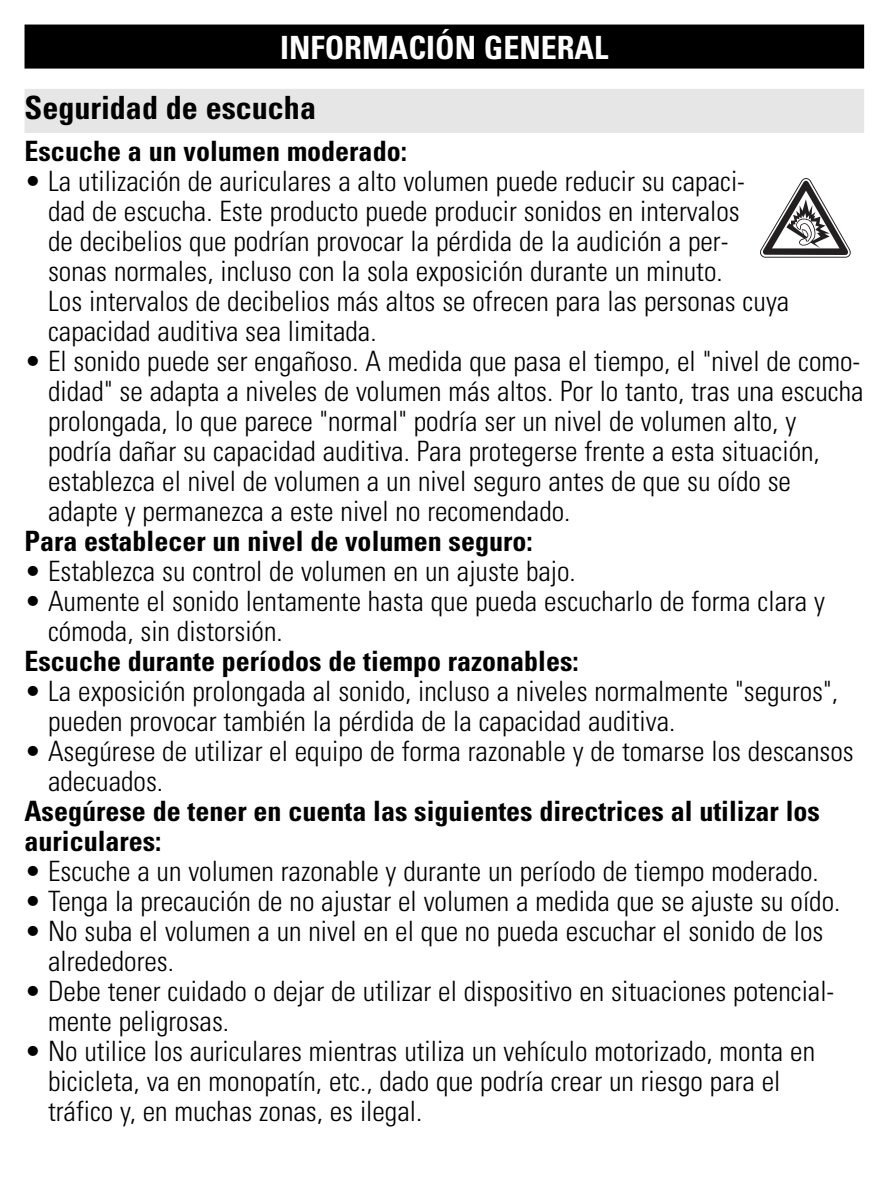
<style>
.page{position:relative;width:883px;height:1189px;background:#fff}
.page>*{position:absolute;margin:0;border:0;box-sizing:border-box;transform-origin:0 0}
.t1{font:700 condensed 32px "Univers";color:#fff}
.t2{font:700 condensed 32px "Univers";color:#000}
.t3{font:300 condensed 28px/30px "Univers";color:#000}
.t4{font:700 condensed 28px/30px "Univers";color:#000}
</style>
<div class="page">
<svg style="left:24px;top:24px;width:841px;height:234px"></svg>
<p class="t1" style="left:280px;top:35px;width:329px">INFORMACIÓN GENERAL</p>
<p class="t2" style="left:24px;top:96px;width:293px">Seguridad de escucha</p>
<p class="t4" style="left:24px;top:138px;width:383px">Escuche a un volumen moderado:</p>
<p class="t3" style="left:48px;top:168px;width:742px;text-indent:-24px">• La utilización de auriculares a alto volumen puede reducir su capaci&shy;dad de escucha. Este producto puede producir sonidos en intervalos<br>de decibelios que podrían provocar la pérdida de la audición a per&shy;sonas normales, incluso con la sola exposición durante un minuto.<br>Los intervalos de decibelios más altos se ofrecen para las personas cuya capacidad auditiva sea limitada.</p>
<p class="t3" style="left:48px;top:348px;width:816px;text-indent:-24px">• El sonido puede ser engañoso. A medida que pasa el tiempo, el "nivel de como&shy;didad" se adapta a niveles de volumen más altos. Por lo tanto, tras una escucha prolongada, lo que parece "normal" podría ser un nivel de volumen alto, y podría dañar su capacidad auditiva. Para protegerse frente a esta situación, establezca el nivel de volumen a un nivel seguro antes de que su oído se adapte y permanezca a este nivel no recomendado.</p>
<p class="t4" style="left:24px;top:528px;width:509px">Para establecer un nivel de volumen seguro:</p>
<p class="t3" style="left:24px;top:558px;width:552px">• Establezca su control de volumen en un ajuste bajo.</p>
<p class="t3" style="left:48px;top:588px;width:778px;text-indent:-24px">• Aumente el sonido lentamente hasta que pueda escucharlo de forma clara y cómoda, sin distorsión.</p>
<p class="t4" style="left:24px;top:648px;width:555px">Escuche durante períodos de tiempo razonables:</p>
<p class="t3" style="left:48px;top:678px;width:791px;text-indent:-24px">• La exposición prolongada al sonido, incluso a niveles normalmente "seguros", pueden provocar también la pérdida de la capacidad auditiva.</p>
<p class="t3" style="left:48px;top:738px;width:806px;text-indent:-24px">• Asegúrese de utilizar el equipo de forma razonable y de tomarse los descansos adecuados.</p>
<p class="t4" style="left:24px;top:798px;width:796px">Asegúrese de tener en cuenta las siguientes directrices al utilizar los auriculares:</p>
<p class="t3" style="left:24px;top:858px;width:795px">• Escuche a un volumen razonable y durante un período de tiempo moderado.</p>
<p class="t3" style="left:24px;top:888px;width:816px">• Tenga la precaución de no ajustar el volumen a medida que se ajuste su oído.</p>
<p class="t3" style="left:48px;top:918px;width:776px;text-indent:-24px">• No suba el volumen a un nivel en el que no pueda escuchar el sonido de los alrededores.</p>
<p class="t3" style="left:48px;top:978px;width:787px;text-indent:-24px">• Debe tener cuidado o dejar de utilizar el dispositivo en situaciones potencial&shy;mente peligrosas.</p>
<p class="t3" style="left:48px;top:1038px;width:768px;text-indent:-24px">• No utilice los auriculares mientras utiliza un vehículo motorizado, monta en bicicleta, va en monopatín, etc., dado que podría crear un riesgo para el tráfico y, en muchas zonas, es ilegal.</p>
</div>
